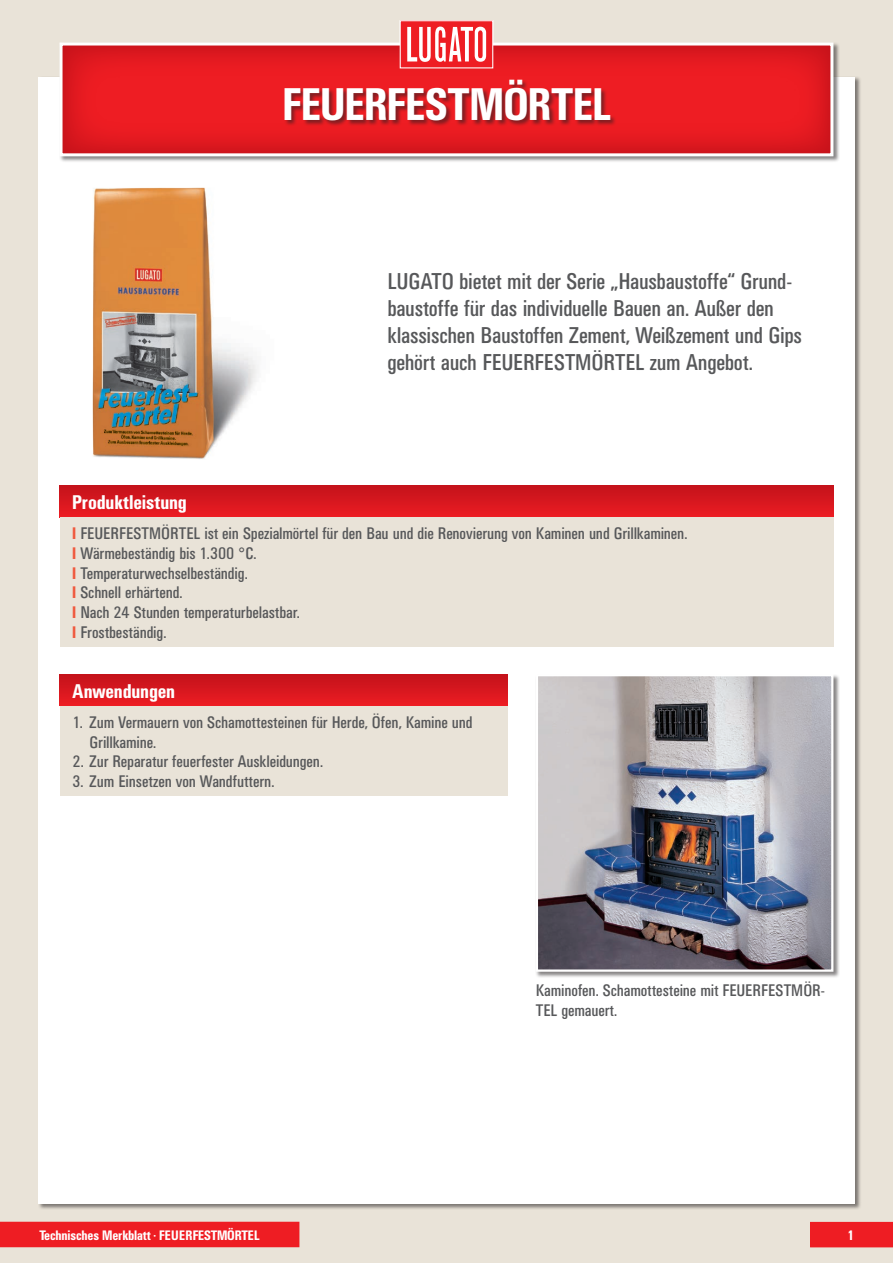
<style>
.page{position:relative;width:893px;height:1263px;background:#e9e3d8}
.page>*{position:absolute;margin:0;border:0;box-sizing:border-box;transform-origin:0 0}
.t1{font:500 condensed 45px "UN11";letter-spacing:.005em;color:#fff}
.t2{font:condensed 22.5px/27px "UN11";letter-spacing:-.005em;color:#57585a}
.t3{font:500 condensed 19.5px "UN11";letter-spacing:.005em;color:#fff}
.t4{font:condensed 16.5px/19.8px "UN11";color:#57585a}
.t5{font:500 condensed 13.5px "UN11";color:#fff}
.s1{font-weight:500;color:#f0593e}
.s2{font-family:"Univers"}
</style>
<div class="page">
<div style="left:38px;top:77px;width:817px;height:1126px;background:#fff"></div>
<div style="left:810px;top:1222px;width:83px;height:25px;background:#ee1d23"></div>
<div style="left:0;top:1222px;width:299px;height:25px;background:#ee1d23"></div>
<div style="left:59px;top:42px;width:781px;height:121px;background:#231f20;opacity:.55"></div>
<svg style="left:60px;top:43px;width:773px;height:113px;background:#e6292f"></svg>
<div style="left:284px;top:79px;width:333px;height:48px;background:#231f20;opacity:.55"></div>
<div style="left:400px;top:21px;width:93px;height:47px;background:#ee1d23"></div>
<div style="left:400px;top:20px;width:93px;height:48px;border:1px solid #fff"></div>
<svg style="left:407px;top:27px;width:79px;height:35px"></svg>
<div style="left:535px;top:674px;width:305px;height:304px;background:#231f20;opacity:.55"></div>
<img style="left:539px;top:677px;width:291px;height:292px">
<div style="left:536px;top:674px;width:297px;height:298px;border:2px solid #fff"></div>
<div style="left:60px;top:485px;width:773px;height:32px;background:linear-gradient(to bottom,#c3121b,#ea1c22)"></div>
<div style="left:60px;top:517px;width:773px;height:129px;background:#e9e3d8"></div>
<div style="left:60px;top:674px;width:447px;height:32px;background:linear-gradient(to bottom,#c2121a,#ec1c23)"></div>
<div style="left:60px;top:706px;width:447px;height:90px;background:#e9e3d8"></div>
<img style="left:93px;top:188px;width:165px;height:271px">
<h1 class="t1" style="left:282px;top:79px;width:330px">FEUERFESTMÖRTEL</h1>
<h2 class="t2" style="left:387px;top:267px;width:416px">LUGATO bietet mit der Serie „Hausbaustoffe“ Grund&shy;baustoffe für das individuelle Bauen an. Außer den klassischen Baustoffen Zement, Weißzement und Gips gehört auch FEUERFESTMÖRTEL zum Angebot.</h2>
<p class="t3" style="left:72px;top:491px;width:116px">Produktleistung</p>
<p class="t4" style="left:72px;top:523px;width:617px"><span class="s1">I</span> FEUERFESTMÖRTEL ist ein Spezialmörtel für den Bau und die Renovierung von Kaminen und Grillkaminen.<br><span class="s1">I</span> Wärmebeständig bis 1.300 <span class="s2">°</span>C.<br><span class="s1">I</span> Temperaturwechselbeständig.<br><span class="s1">I</span> Schnell erhärtend.<br><span class="s1">I</span> Nach 24 Stunden temperaturbelastbar.<br><span class="s1">I</span> Frostbeständig.</p>
<p class="t3" style="left:73px;top:680px;width:104px">Anwendungen</p>
<p class="t4" style="left:90px;top:712px;width:384px;text-indent:-17px">1. Zum Vermauern von Schamottesteinen für Herde, Öfen, Kamine und<br>Grillkamine.</p>
<p class="t4" style="left:73px;top:751px;width:252px">2. Zur Reparatur feuerfester Auskleidungen.</p>
<p class="t4" style="left:73px;top:771px;width:203px">3. Zum Einsetzen von Wandfuttern.</p>
<p class="t4" style="left:536px;top:980px;width:291px">Kaminofen. Schamottesteine mit FEUERFESTMÖR-<br>TEL gemauert.</p>
<p class="t5" style="left:39px;top:1227px;width:222px">Technisches Merkblatt <sup>•</sup> FEUERFESTMÖRTEL</p>
<p class="t5" style="left:847px;top:1227px;width:8px">1</p>
</div>
